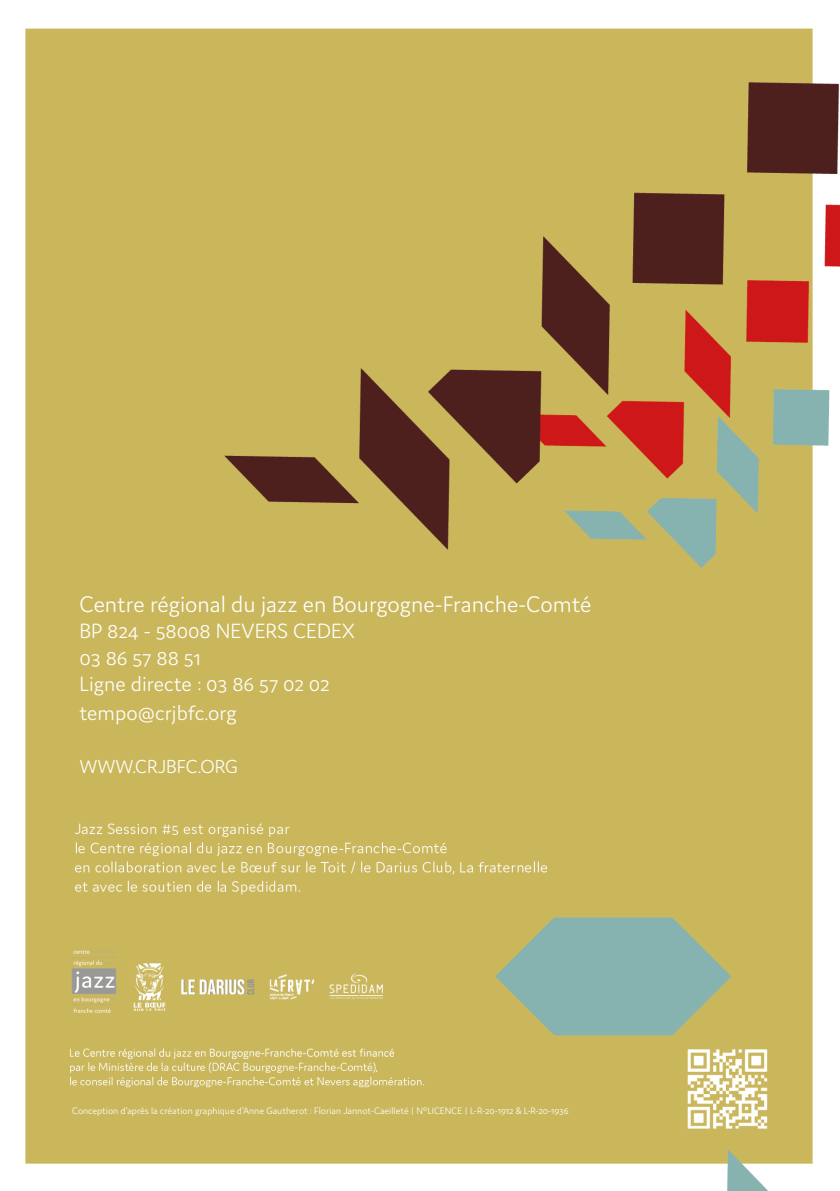
<style>
.page{position:relative;width:840px;height:1191px;background:#fff}
.page>*{position:absolute;margin:0;border:0;box-sizing:border-box;transform-origin:0 0}
.t1{font:300 24px "Domus";color:#fff}
.t2{font:300 22px "Domus";color:#fff}
.t3{font:300 20px "Domus";color:#fff}
.t4{font:300 10px "Domus";color:#fff}
</style>
<div class="page">
<img style="left:25px;top:28px;width:814px;height:1163px">
<p class="t1" style="left:79px;top:591px;width:513px">Centre régional du jazz en Bourgogne-Franche-Comté</p>
<p class="t2" style="left:79px;top:619px;width:277px">BP 824 - 58008 NEVERS CEDEX</p>
<p class="t2" style="left:79px;top:645px;width:123px">03 86 57 88 51</p>
<p class="t2" style="left:79px;top:672px;width:252px">Ligne directe : 03 86 57 02 02</p>
<p class="t2" style="left:79px;top:701px;width:159px">tempo@crjbfc.org</p>
<p class="t3" style="left:79px;top:756px;width:160px">WWW.CRJBFC.ORG</p>
<p class="t4" style="left:72px;top:1105px;width:498px">Conception d’après la création graphique d’Anne Gautherot : Florian Jannot-Caeilleté | N°LICENCE | L-R-20-1912 &amp; L-R-20-1936</p>
</div>
